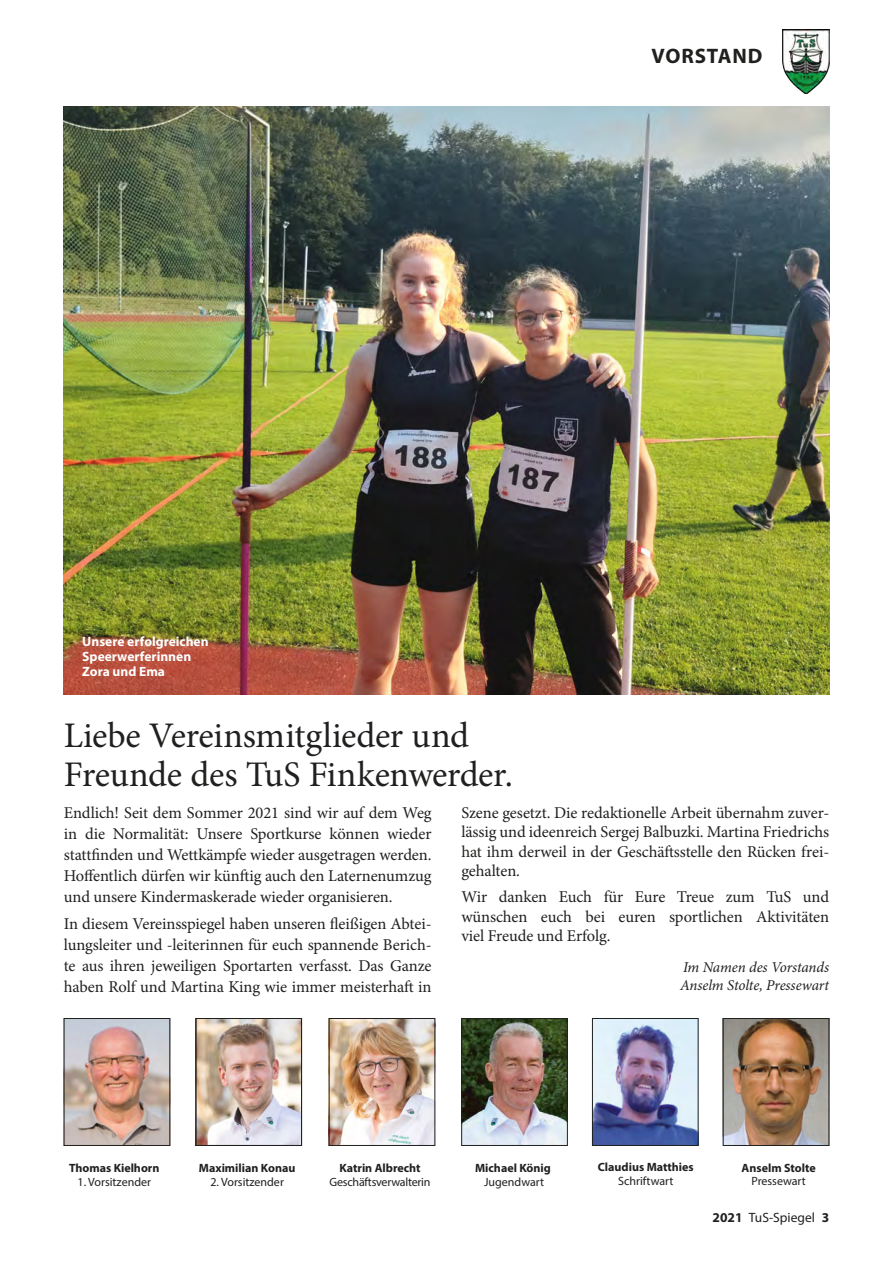
<style>
.page{position:relative;width:893px;height:1263px;background:#fff}
.page>*{position:absolute;margin:0;border:0;box-sizing:border-box;transform-origin:0 0}
.t1{font:36px/39px "Minion Pro";letter-spacing:-.01em;color:#20201f}
.t2{font:700 21px "Myriad Pro";letter-spacing:.04em;color:#20201f}
.t3{font:16.5px/21px "Minion Pro";letter-spacing:-.005em;color:#20201f;text-align:justify}
.t4{font:italic 15px/18px "Minion Pro";letter-spacing:-.01em;color:#20201f}
.t5{font:700 13.5px/15px "Myriad Pro";color:#fff}
.t6{font:13.5px "Myriad Pro";color:#20201f}
.t7{font:700 12px "Myriad Pro";color:#20201f}
.t8{font:12px "Myriad Pro";color:#20201f}
.t9{font:12px "Myriad Pro";letter-spacing:-.02em;color:#20201f}
.s1{font-weight:700}
</style>
<div class="page">
<img style="left:198px;top:1020px;width:102px;height:124px">
<div style="left:196px;top:1018px;width:106px;height:128px;border:1px solid #20201f"></div>
<img style="left:331px;top:1020px;width:102px;height:124px">
<div style="left:329px;top:1018px;width:106px;height:128px;border:1px solid #20201f"></div>
<img style="left:66px;top:1020px;width:102px;height:124px">
<div style="left:64px;top:1018px;width:106px;height:128px;border:1px solid #20201f"></div>
<img style="left:463px;top:1020px;width:103px;height:124px">
<div style="left:461px;top:1018px;width:107px;height:128px;border:1px solid #20201f"></div>
<img style="left:594px;top:1020px;width:102px;height:124px">
<div style="left:592px;top:1018px;width:106px;height:128px;border:1px solid #20201f"></div>
<img style="left:782px;top:30px;width:47px;height:64px">
<img style="left:725px;top:1020px;width:102px;height:124px">
<div style="left:723px;top:1018px;width:106px;height:128px;border:1px solid #20201f"></div>
<img style="left:64px;top:106px;width:765px;height:588px">
<p class="t2" style="left:652px;top:42px;width:112px">VORSTAND</p>
<p class="t5" style="left:82px;top:633px;width:128px">Unsere erfolgreichen<br>Speerwerferinnen<br>Zora und Ema</p>
<h1 class="t1" style="left:64px;top:716px;width:451px">Liebe Vereinsmitglieder und<br>Freunde des TuS Finkenwerder.</h1>
<p class="t3" style="left:64px;top:802px;width:369px">Endlich! Seit dem Sommer 2021 sind wir auf dem Weg in die Normalität: Unsere Sportkurse können wieder stattfinden und Wettkämpfe wieder ausgetragen werden.<br>Hoffentlich dürfen wir künftig auch den Laternenumzug und unsere Kindermaskerade wieder organisieren.</p>
<p class="t3" style="left:64px;top:913px;width:369px">In diesem Vereinsspiegel haben unseren fleißigen Abtei&shy;lungsleiter und -leiterinnen für euch spannende Berich&shy;te aus ihren jeweiligen Sportarten verfasst. Das Ganze haben Rolf und Martina King wie immer meisterhaft in</p>
<p class="t3" style="left:461px;top:803px;width:369px;line-height:19.5px">Szene gesetzt. Die redaktionelle Arbeit übernahm zuver&shy;lässig und ideenreich Sergej Balbuzki. Martina Friedrichs hat ihm derweil in der Geschäftsstelle den Rücken frei&shy;gehalten.</p>
<p class="t3" style="left:461px;top:887px;width:369px;line-height:19.5px">Wir danken Euch für Eure Treue zum TuS und wünschen euch bei euren sportlichen Aktivitäten viel Freude und Erfolg.</p>
<p class="t4" style="left:680px;top:958px;width:151px">Im Namen des Vorstands<br>Anselm Stolte, Pressewart</p>
<p class="t7" style="left:69px;top:1160px;width:92px">Thomas Kielhorn</p>
<p class="t8" style="left:78px;top:1174px;width:75px">1. Vorsitzender</p>
<p class="t7" style="left:199px;top:1160px;width:98px">Maximilian Konau</p>
<p class="t8" style="left:210px;top:1174px;width:75px">2. Vorsitzender</p>
<p class="t7" style="left:339px;top:1160px;width:83px">Katrin Albrecht</p>
<p class="t9" style="left:330px;top:1174px;width:102px">Geschäftsverwalterin</p>
<p class="t7" style="left:475px;top:1160px;width:77px">Michael König</p>
<p class="t8" style="left:484px;top:1174px;width:61px">Jugendwart</p>
<p class="t7" style="left:598px;top:1159px;width:97px">Claudius Matthies</p>
<p class="t8" style="left:618px;top:1173px;width:57px">Schriftwart</p>
<p class="t7" style="left:742px;top:1160px;width:76px">Anselm Stolte</p>
<p class="t8" style="left:751px;top:1174px;width:56px">Pressewart</p>
<p class="t6" style="left:713px;top:1209px;width:118px"><span class="s1">2021</span> TuS-Spiegel <span class="s1">3</span></p>
</div>
